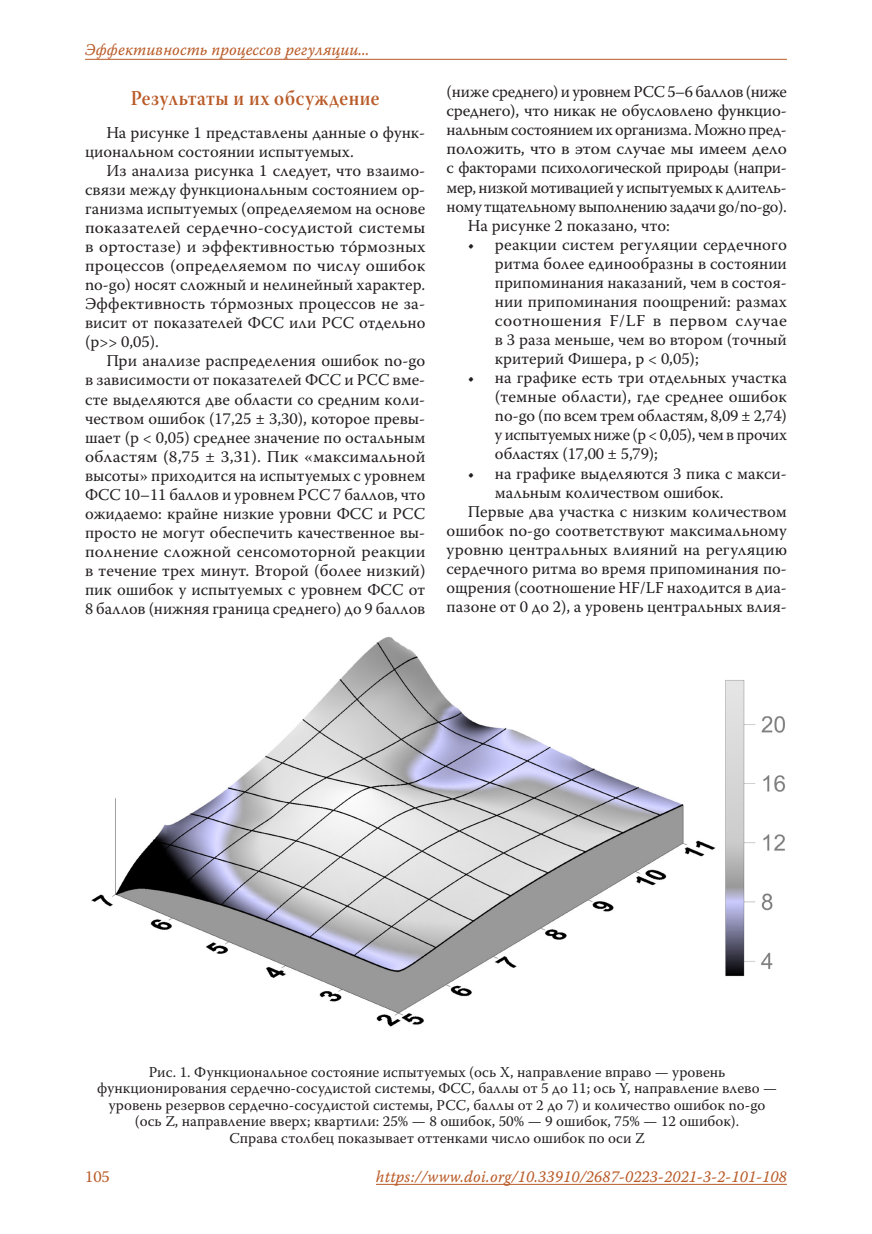
<style>
.page{position:relative;width:872px;height:1234px;background:#fff}
.page>*{position:absolute;margin:0;border:0;box-sizing:border-box;transform-origin:0 0}
.Заголовок_3{font:21px "Warnock Pro Semibold Subh";letter-spacing:.025em;color:#b95b28;scale:.9 1}
.Body{font:16.5px/19px "Warnock Pro";color:#231f20;text-align:justify}
.t1{font:16.5px "Warnock Pro It Capt";letter-spacing:.01em;color:#b95b28;scale:.95 1}
.t2{font:16.5px "Warnock Pro";color:#b95b28}
.RIS{font:15px/16.5px "Warnock Pro";color:#231f20;text-align:center}
</style>
<div class="page">
<hr style="left:376px;top:1183px;width:411px;height:1px;background:#b95b28">
<hr style="left:85px;top:59px;width:702px;height:1px;background:#b95b28">
<img style="left:91px;top:636px;width:694px;height:391px">
<p class="t1" style="left:85px;top:39px;width:301px">Эффективность процессов регуляции...</p>
<p class="Заголовок_3" style="left:131px;top:85px;width:278px">Результаты и их обсуждение</p>
<p class="Body" style="left:85px;top:122px;width:342px;text-indent:21px">На рисунке 1 представлены данные о функ&shy;циональном состоянии испытуемых.</p>
<p class="Body" style="left:85px;top:160px;width:342px;text-indent:21px">Из анализа рисунка 1 следует, что взаимо&shy;связи между функциональным состоянием ор&shy;ганизма испытуемых (определяемом на основе показателей сердечно-сосудистой системы в ортостазе) и эффективностью тóрмозных процессов (определяемом по числу ошибок no-go) носят сложный и нелинейный характер.<br>Эффективность тóрмозных процессов не за&shy;висит от показателей ФСС или РСС отдельно (p&gt;&gt; 0,05).</p>
<p class="Body" style="left:85px;top:351px;width:342px;text-indent:21px">При анализе распределения ошибок no-go в зависимости от показателей ФСС и РСС вме&shy;сте выделяются две области со средним коли&shy;чеством ошибок (17,25 ± 3,30), которое превы&shy;шает (p &lt; 0,05) среднее значение по остальным областям (8,75 ± 3,31). Пик «максимальной высоты» приходится на испытуемых с уровнем ФСС 10–11 баллов и уровнем РСС 7 баллов, что ожидаемо: крайне низкие уровни ФСС и РСС просто не могут обеспечить качественное вы&shy;полнение сложной сенсомоторной реакции в течение трех минут. Второй (более низкий) пик ошибок у испытуемых с уровнем ФСС от 8 баллов (нижняя граница среднего) до 9 баллов</p>
<p class="Body" style="left:446px;top:82px;width:342px">(ниже среднего) и уровнем РСС 5–6 баллов (ниже среднего), что никак не обусловлено функцио&shy;нальным состоянием их организма. Можно пред&shy;положить, что в этом случае мы имеем дело с факторами психологической природы (напри&shy;мер, низкой мотивацией у испытуемых к длитель&shy;ному тщательному выполнению задачи go/no-go).</p>
<p class="Body" style="left:468px;top:215px;width:203px">На рисунке 2 показано, что:</p>
<p class="Body" style="left:495px;top:234px;width:293px;text-indent:-27px">• реакции систем регуляции сердечного ритма более единообразны в состоянии припоминания наказаний, чем в состоя&shy;нии припоминания поощрений: размах соотношения F/LF в первом случае в 3 раза меньше, чем во втором (точный критерий Фишера, p &lt; 0,05);</p>
<p class="Body" style="left:495px;top:368px;width:293px;text-indent:-27px">• на графике есть три отдельных участка (темные области), где среднее ошибок no-go (по всем трем областям, 8,09 ± 2,74) у испытуемых ниже (p &lt; 0,05), чем в прочих областях (17,00 ± 5,79);</p>
<p class="Body" style="left:495px;top:463px;width:293px;text-indent:-27px">• на графике выделяются 3 пика с макси&shy;мальным количеством ошибок.</p>
<p class="Body" style="left:446px;top:501px;width:342px;text-indent:21px">Первые два участка с низким количеством ошибок no-go соответствуют максимальному уровню центральных влияний на регуляцию сердечного ритма во время припоминания по&shy;ощрения (соотношение HF/LF находится в диа&shy;пазоне от 0 до 2), а уровень центральных влия-</p>
<p class="RIS" style="left:97px;top:1063px;width:681px">Рис. 1. Функциональное состояние испытуемых (ось X, направление вправо — уровень функционирования сердечно-сосудистой системы, ФСС, баллы от 5 до 11; ось Y, направление влево — уровень резервов сердечно-сосудистой системы, РСС, баллы от 2 до 7) и количество ошибок no-go (ось Z, направление вверх; квартили: 25% — 8 ошибок, 50% — 9 ошибок, 75% — 12 ошибок).<br>Справа столбец показывает оттенками число ошибок по оси Z</p>
<p class="t2" style="left:85px;top:1166px;width:26px">105</p>
<p class="t1" style="left:376px;top:1166px;width:434px">https://www.doi.org/10.33910/2687-0223-2021-3-2-101-108</p>
</div>
